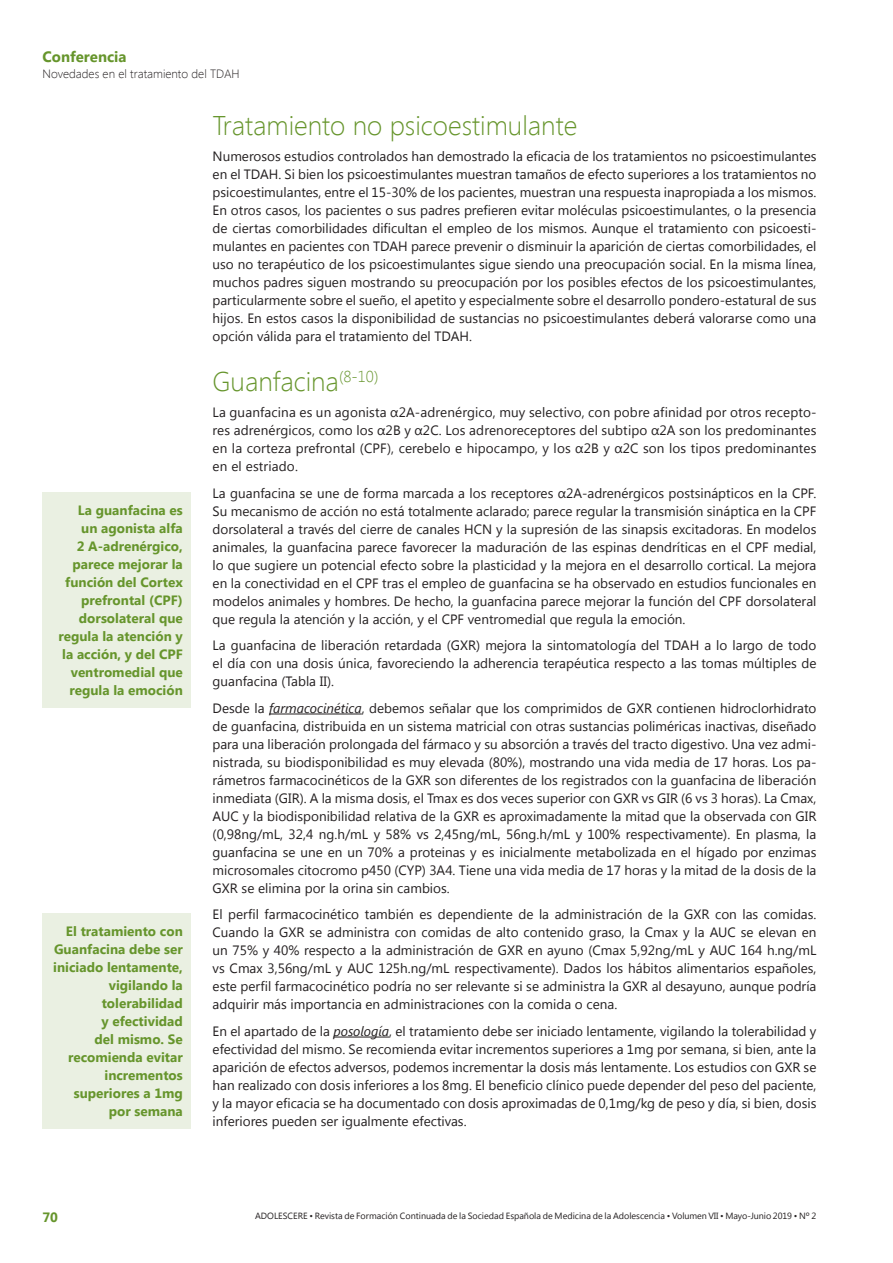
<style>
.page{position:relative;width:893px;height:1263px;background:#fff}
.page>*{position:absolute;margin:0;border:0;box-sizing:border-box;transform-origin:0 0}
._1nivel{font:300 27px "Segoe UI";color:#66952c}
.t1{font:700 15px "Segoe UI";color:#66952c}
.t2{font:13.5px/18px "Segoe UI";color:#231f20;text-align:justify}
.t3{font:700 13.5px/18px "Segoe UI";color:#66952c;text-align:right}
.t4{font:300 12px "Segoe UI";color:#231f20}
.t5{font:9px "Segoe UI";color:#231f20}
.s1{font-style:italic}
</style>
<div class="page">
<div style="left:43px;top:492px;width:148px;height:215px;background:#eaf0e2"></div>
<hr style="left:269px;top:714px;width:93px;height:1px;background:#231f20">
<hr style="left:333px;top:1037px;width:56px;height:1px;background:#231f20">
<div style="left:43px;top:914px;width:148px;height:215px;background:#eaf0e2"></div>
<p class="t1" style="left:43px;top:46px;width:86px">Conferencia</p>
<p class="t4" style="left:43px;top:66px;width:199px">Novedades en el tratamiento del TDAH</p>
<p class="t3" style="left:58px;top:500px;width:126px">La guanfacina es un agonista alfa<br>2 A-adrenérgico, parece mejorar la función del Cortex prefrontal (CPF) dorsolateral que regula la atención y la acción, y del CPF ventromedial que regula la emoción</p>
<p class="t3" style="left:53px;top:922px;width:131px">El tratamiento con<br>Guanfacina debe ser iniciado lentamente, vigilando la tolerabilidad<br>y efectividad<br>del mismo. Se recomienda evitar incrementos superiores a 1mg por semana</p>
<p class="_1nivel" style="left:213px;top:107px;width:366px">Tratamiento no psicoestimulante</p>
<p class="t2" style="left:213px;top:147px;width:605px">Numerosos estudios controlados han demostrado la eficacia de los tratamientos no psicoestimulantes en el TDAH. Si bien los psicoestimulantes muestran tamaños de efecto superiores a los tratamientos no psicoestimulantes, entre el 15-30% de los pacientes, muestran una respuesta inapropiada a los mismos.<br>En otros casos, los pacientes o sus padres prefieren evitar moléculas psicoestimulantes, o la presencia de ciertas comorbilidades dificultan el empleo de los mismos. Aunque el tratamiento con psicoesti&shy;mulantes en pacientes con TDAH parece prevenir o disminuir la aparición de ciertas comorbilidades, el uso no terapéutico de los psicoestimulantes sigue siendo una preocupación social. En la misma línea, muchos padres siguen mostrando su preocupación por los posibles efectos de los psicoestimulantes, particularmente sobre el sueño, el apetito y especialmente sobre el desarrollo pondero-estatural de sus hijos. En estos casos la disponibilidad de sustancias no psicoestimulantes deberá valorarse como una opción válida para el tratamiento del TDAH.</p>
<p class="_1nivel" style="left:213px;top:363px;width:167px">Guanfacina<sup>(8-10)</sup></p>
<p class="t2" style="left:213px;top:403px;width:605px">La guanfacina es un agonista α2A-adrenérgico, muy selectivo, con pobre afinidad por otros recepto&shy;res adrenérgicos, como los α2B y α2C. Los adrenoreceptores del subtipo α2A son los predominantes en la corteza prefrontal (CPF), cerebelo e hipocampo, y los α2B y α2C son los tipos predominantes en el estriado.</p>
<p class="t2" style="left:213px;top:483px;width:605px">La guanfacina se une de forma marcada a los receptores α2A-adrenérgicos postsinápticos en la CPF.<br>Su mecanismo de acción no está totalmente aclarado; parece regular la transmisión sináptica en la CPF dorsolateral a través del cierre de canales HCN y la supresión de las sinapsis excitadoras. En modelos animales, la guanfacina parece favorecer la maduración de las espinas dendríticas en el CPF medial, lo que sugiere un potencial efecto sobre la plasticidad y la mejora en el desarrollo cortical. La mejora en la conectividad en el CPF tras el empleo de guanfacina se ha observado en estudios funcionales en modelos animales y hombres. De hecho, la guanfacina parece mejorar la función del CPF dorsolateral que regula la atención y la acción, y el CPF ventromedial que regula la emoción.</p>
<p class="t2" style="left:213px;top:636px;width:605px">La guanfacina de liberación retardada (GXR) mejora la sintomatología del TDAH a lo largo de todo el día con una dosis única, favoreciendo la adherencia terapéutica respecto a las tomas múltiples de guanfacina (Tabla II).</p>
<p class="t2" style="left:213px;top:698px;width:605px">Desde la <span class="s1">farmacocinética</span>, debemos señalar que los comprimidos de GXR contienen hidroclorhidrato de guanfacina, distribuida en un sistema matricial con otras sustancias poliméricas inactivas, diseñado para una liberación prolongada del fármaco y su absorción a través del tracto digestivo. Una vez admi&shy;nistrada, su biodisponibilidad es muy elevada (80%), mostrando una vida media de 17 horas. Los pa&shy;rámetros farmacocinéticos de la GXR son diferentes de los registrados con la guanfacina de liberación inmediata (GIR). A la misma dosis, el Tmax es dos veces superior con GXR vs GIR (6 vs 3 horas). La Cmax, AUC y la biodisponibilidad relativa de la GXR es aproximadamente la mitad que la observada con GIR (0,98ng/mL, 32,4 ng.h/mL y 58% vs 2,45ng/mL, 56ng.h/mL y 100% respectivamente). En plasma, la guanfacina se une en un 70% a proteinas y es inicialmente metabolizada en el hígado por enzimas microsomales citocromo p450 (CYP) 3A4. Tiene una vida media de 17 horas y la mitad de la dosis de la GXR se elimina por la orina sin cambios.</p>
<p class="t2" style="left:213px;top:905px;width:605px">El perfil farmacocinético también es dependiente de la administración de la GXR con las comidas.<br>Cuando la GXR se administra con comidas de alto contenido graso, la Cmax y la AUC se elevan en un 75% y 40% respecto a la administración de GXR en ayuno (Cmax 5,92ng/mL y AUC 164 h.ng/mL vs Cmax 3,56ng/mL y AUC 125h.ng/mL respectivamente). Dados los hábitos alimentarios españoles, este perfil farmacocinético podría no ser relevante si se administra la GXR al desayuno, aunque podría adquirir más importancia en administraciones con la comida o cena.</p>
<p class="t2" style="left:213px;top:1021px;width:605px">En el apartado de la <span class="s1">posología</span>, el tratamiento debe ser iniciado lentamente, vigilando la tolerabilidad y efectividad del mismo. Se recomienda evitar incrementos superiores a 1mg por semana, si bien, ante la aparición de efectos adversos, podemos incrementar la dosis más lentamente. Los estudios con GXR se han realizado con dosis inferiores a los 8mg. El beneficio clínico puede depender del peso del paciente, y la mayor eficacia se ha documentado con dosis aproximadas de 0,1mg/kg de peso y día, si bien, dosis inferiores pueden ser igualmente efectivas.</p>
<p class="t3" style="left:43px;top:1207px;width:17px">70</p>
<p class="t5" style="left:255px;top:1209px;width:563px">ADOLESCERE • Revista de Formación Continuada de la Sociedad Española de Medicina de la Adolescencia • Volumen VII • Mayo-Junio 2019 • Nº 2</p>
</div>
